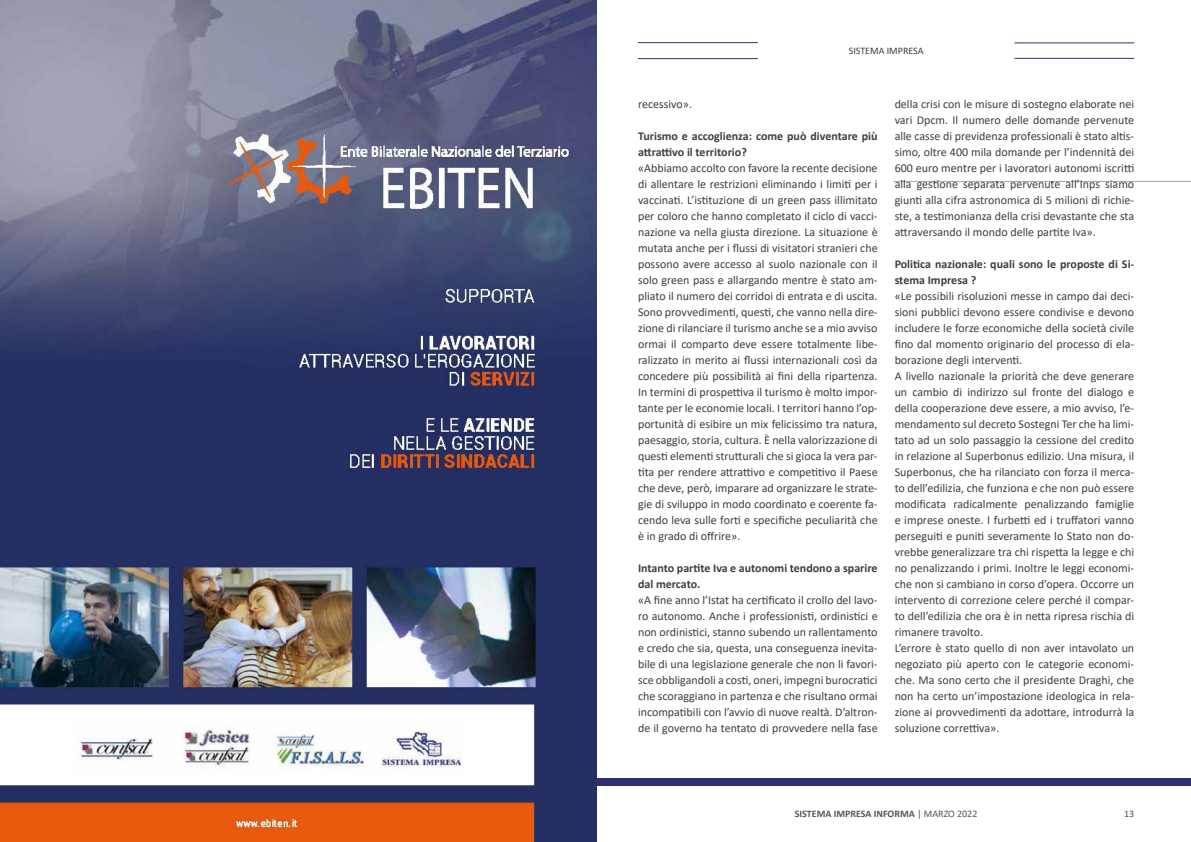
<style>
.page{position:relative;width:1191px;height:842px;background:#fff}
.page>*{position:absolute;margin:0;border:0;box-sizing:border-box;transform-origin:0 0}
.testo{font:12px/16px "Calibri";color:#3e3e3f;text-align:justify}
.testo-2{font:700 12px/16px "Calibri";color:#3e3e3f}
.data{font:700 10px "Calibri";color:#545557}
.t1{font:10px "Calibri";color:#3e3e3f}
.t2{font:10px "Calibri";color:#545557}
.s1{font-weight:400}
</style>
<div class="page">
<div style="left:595px;top:778px;width:596px;height:7px;background:#322d74"></div>
<hr style="left:638px;top:58px;width:120px;height:1px;background:#322d74">
<hr style="left:638px;top:42px;width:120px;height:1px;background:#322d74">
<hr style="left:1014px;top:58px;width:120px;height:1px;background:#322d74">
<hr style="left:1014px;top:43px;width:120px;height:1px;background:#322d74">
<hr style="left:893px;top:181px;width:298px;height:1px;background:#a5a6aa">
<img style="left:0;top:0;width:597px;height:842px">
<p class="t1" style="left:848px;top:44px;width:76px">SISTEMA IMPRESA</p>
<p class="testo" style="left:638px;top:96px;width:55px">recessivo».</p>
<p class="testo-2" style="left:638px;top:128px;width:241px">Turismo e accoglienza: come può diventare più attrattivo il territorio?</p>
<p class="testo" style="left:638px;top:160px;width:241px">«Abbiamo accolto con favore la recente decisione di allentare le restrizioni eliminando i limiti per i vaccinati. L’istituzione di un green pass illimitato per coloro che hanno completato il ciclo di vacci&shy;nazione va nella giusta direzione. La situazione è mutata anche per i flussi di visitatori stranieri che possono avere accesso al suolo nazionale con il solo green pass e allargando mentre è stato am&shy;pliato il numero dei corridoi di entrata e di uscita.<br>Sono provvedimenti, questi, che vanno nella dire&shy;zione di rilanciare il turismo anche se a mio avviso ormai il comparto deve essere totalmente libe&shy;ralizzato in merito ai flussi internazionali così da concedere più possibilità ai fini della ripartenza.<br>In termini di prospettiva il turismo è molto impor&shy;tante per le economie locali. I territori hanno l’op&shy;portunità di esibire un mix felicissimo tra natura, paesaggio, storia, cultura. È nella valorizzazione di questi elementi strutturali che si gioca la vera par&shy;tita per rendere attrattivo e competitivo il Paese che deve, però, imparare ad organizzare le strate&shy;gie di sviluppo in modo coordinato e coerente fa&shy;cendo leva sulle forti e specifiche peculiarità che è in grado di offrire».</p>
<p class="testo-2" style="left:638px;top:560px;width:241px">Intanto partite Iva e autonomi tendono a sparire dal mercato.</p>
<p class="testo" style="left:638px;top:592px;width:241px">«A fine anno l’Istat ha certificato il crollo del lavo&shy;ro autonomo. Anche i professionisti, ordinistici e non ordinistici, stanno subendo un rallentamento e credo che sia, questa, una conseguenza inevita&shy;bile di una legislazione generale che non li favori&shy;sce obbligandoli a costi, oneri, impegni burocratici che scoraggiano in partenza e che risultano ormai incompatibili con l’avvio di nuove realtà. D’altron&shy;de il governo ha tentato di provvedere nella fase</p>
<p class="testo" style="left:894px;top:96px;width:241px">della crisi con le misure di sostegno elaborate nei vari Dpcm. Il numero delle domande pervenute alle casse di previdenza professionali è stato altis&shy;simo, oltre 400 mila domande per l’indennità dei 600 euro mentre per i lavoratori autonomi iscritti alla gestione separata pervenute all’Inps siamo giunti alla cifra astronomica di 5 milioni di richie&shy;ste, a testimonianza della crisi devastante che sta attraversando il mondo delle partite Iva».</p>
<p class="testo-2" style="left:894px;top:256px;width:241px">Politica nazionale: quali sono le proposte di Si&shy;stema Impresa ?</p>
<p class="testo" style="left:894px;top:288px;width:241px">«Le possibili risoluzioni messe in campo dai deci&shy;sioni pubblici devono essere condivise e devono includere le forze economiche della società civile fino dal momento originario del processo di ela&shy;borazione degli interventi.</p>
<p class="testo" style="left:894px;top:368px;width:241px">A livello nazionale la priorità che deve generare un cambio di indirizzo sul fronte del dialogo e della cooperazione deve essere, a mio avviso, l’e&shy;mendamento sul decreto Sostegni Ter che ha limi&shy;tato ad un solo passaggio la cessione del credito in relazione al Superbonus edilizio. Una misura, il Superbonus, che ha rilanciato con forza il merca&shy;to dell’edilizia, che funziona e che non può essere modificata radicalmente penalizzando famiglie e imprese oneste. I furbetti ed i truffatori vanno perseguiti e puniti severamente lo Stato non do&shy;vrebbe generalizzare tra chi rispetta la legge e chi no penalizzando i primi. Inoltre le leggi economi&shy;che non si cambiano in corso d’opera. Occorre un intervento di correzione celere perché il compar&shy;to dell’edilizia che ora è in netta ripresa rischia di rimanere travolto.</p>
<p class="testo" style="left:894px;top:640px;width:241px">L’errore è stato quello di non aver intavolato un negoziato più aperto con le categorie economi&shy;che. Ma sono certo che il presidente Draghi, che non ha certo un’impostazione ideologica in rela&shy;zione ai provvedimenti da adottare, introdurrà la soluzione correttiva».</p>
<p class="data" style="left:795px;top:807px;width:184px">SISTEMA IMPRESA INFORMA <span class="s1">| MARZO 2022</span></p>
<p class="t2" style="left:1124px;top:807px;width:12px">13</p>
</div>
